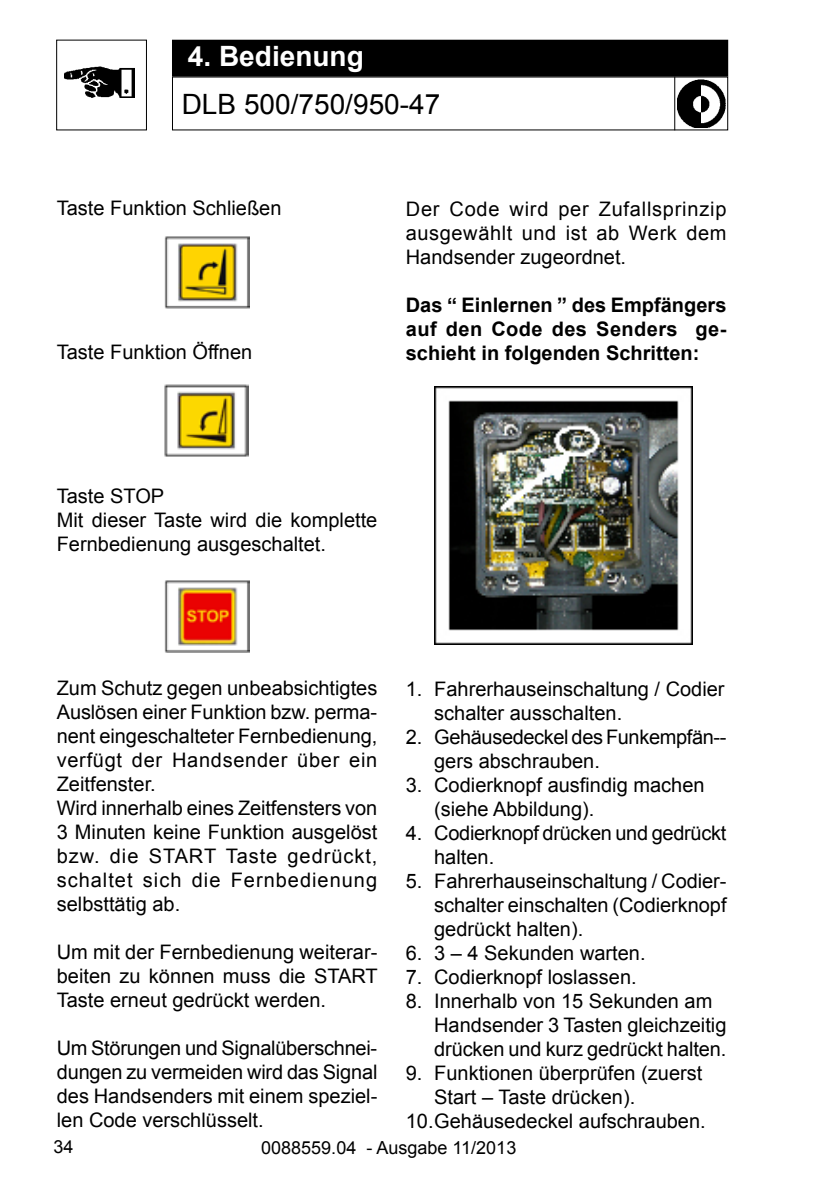
<style>
.page{position:relative;width:840px;height:1191px;background:#fff}
.page>*{position:absolute;margin:0;border:0;box-sizing:border-box;transform-origin:0 0}
.t1{font:28px "Arial";color:#000}
.t2{font:700 28px "Arial";color:#fff}
.t3{font:20px/24px "Arial";color:#000}
.t4{font:700 20px/24px "Arial";color:#000;text-align:justify}
.t5{font:20px/24px "Arial";letter-spacing:-.02em;color:#000}
.t6{font:18px "Arial";color:#000}
</style>
<div class="page">
<img style="left:164px;top:236px;width:85px;height:73px">
<img style="left:164px;top:384px;width:84px;height:73px">
<img style="left:165px;top:580px;width:84px;height:73px">
<img style="left:64px;top:66px;width:71px;height:32px">
<img style="left:434px;top:386px;width:258px;height:258px">
<div style="left:56px;top:40px;width:91px;height:90px;border:1px solid #000"></div>
<div style="left:172px;top:40px;width:555px;height:36px;background:#000"></div>
<div style="left:172px;top:76px;width:555px;height:54px;border:1px solid #000"></div>
<hr style="left:674px;top:77px;width:1px;height:53px;background:#000">
<img style="left:677px;top:80px;width:48px;height:48px">
<h1 class="t2" style="left:188px;top:38px;width:177px">4. Bedienung</h1>
<h1 class="t1" style="left:182px;top:86px;width:260px">DLB 500/750/950-47</h1>
<p class="t3" style="left:57px;top:196px;width:226px">Taste Funktion Schließen</p>
<p class="t3" style="left:57px;top:340px;width:197px">Taste Funktion Öffnen</p>
<p class="t3" style="left:405px;top:197px;width:322px;text-align:justify">Der Code wird per Zufallsprinzip ausgewählt und ist ab Werk dem Handsender zugeordnet.</p>
<p class="t4" style="left:405px;top:293px;width:322px">Das “ Einlernen ” des Empfängers auf den Code des Senders ge&shy;schieht in folgenden Schritten:</p>
<p class="t3" style="left:57px;top:484px;width:322px">Taste STOP<br>Mit dieser Taste wird die komplette<br>Fernbedienung ausgeschaltet.</p>
<p class="t3" style="left:57px;top:676px;width:322px">Zum Schutz gegen unbeabsichtigtes<br>Auslösen einer Funktion bzw. perma&shy;nent eingeschalteter Fernbedienung, verfügt der Handsender über ein<br>Zeitfenster.<br>Wird innerhalb eines Zeitfensters von<br>3 Minuten keine Funktion ausgelöst bzw. die START Taste gedrückt, schaltet sich die Fernbedienung selbsttätig ab.</p>
<p class="t3" style="left:57px;top:940px;width:322px;text-align:justify">Um mit der Fernbedienung weiterar&shy;beiten zu können muss die START Taste erneut gedrückt werden.</p>
<p class="t3" style="left:57px;top:1036px;width:322px;text-align:justify">Um Störungen und Signalüberschnei&shy;dungen zu vermeiden wird das Signal des Handsenders mit einem speziel&shy;len Code verschlüsselt.</p>
<p class="t3" style="left:434px;top:677px;width:292px;text-indent:-28px">1. Fahrerhauseinschaltung / Codier schalter ausschalten.</p>
<p class="t5" style="left:434px;top:725px;width:293px;text-indent:-28px">2. Gehäusedeckel des Funkempfän-- gers abschrauben.</p>
<p class="t3" style="left:434px;top:773px;width:272px;text-indent:-28px">3. Codierknopf ausfindig machen (siehe Abbildung).</p>
<p class="t3" style="left:434px;top:821px;width:293px;text-indent:-28px">4. Codierknopf drücken und gedrückt halten.</p>
<p class="t3" style="left:434px;top:869px;width:294px;text-align:justify;text-indent:-28px">5. Fahrerhauseinschaltung / Codier&shy;schalter einschalten (Codierknopf gedrückt halten).</p>
<p class="t3" style="left:405px;top:941px;width:241px">6. 3 – 4 Sekunden warten.</p>
<p class="t3" style="left:405px;top:965px;width:232px">7. Codierknopf loslassen.</p>
<p class="t3" style="left:434px;top:989px;width:293px;text-indent:-28px">8. Innerhalb von 15 Sekunden am<br>Handsender 3 Tasten gleichzeitig drücken und kurz gedrückt halten.</p>
<p class="t3" style="left:405px;top:1061px;width:298px">9. Funktionen überprüfen (zuerst</p>
<p class="t3" style="left:434px;top:1085px;width:202px">Start – Taste drücken).</p>
<p class="t3" style="left:405px;top:1109px;width:301px">10.Gehäusedeckel aufschrauben.</p>
<p class="t6" style="left:261px;top:1135px;width:256px">0088559.04 - Ausgabe 11/2013</p>
<p class="t6" style="left:53px;top:1134px;width:22px">34</p>
</div>
